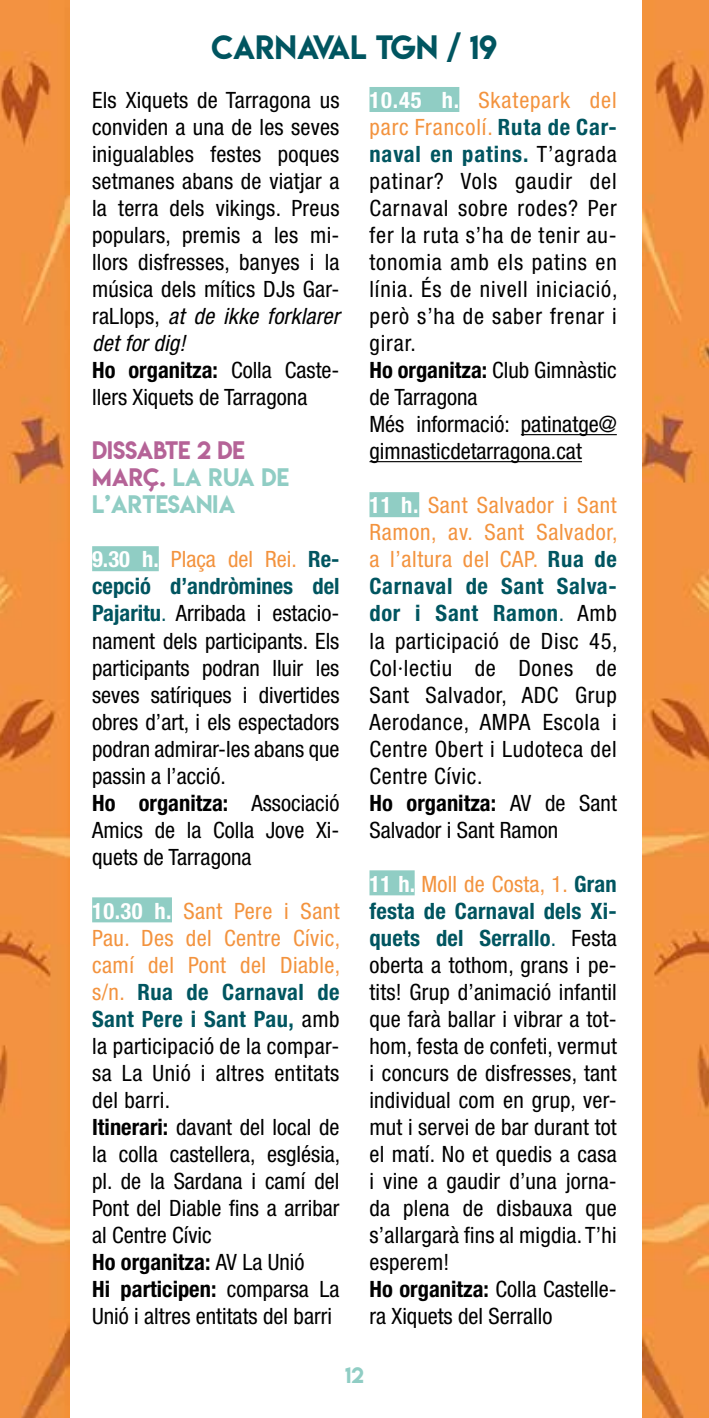
<style>
.page{position:relative;width:709px;height:1418px;background:#fff}
.page>*{position:absolute;margin:0;border:0;box-sizing:border-box;transform-origin:0 0}
.t1{font:30px "Lemon Milk";color:#005560}
.t2{font:condensed 22.5px/27px "Helvetica Neue LT Std";letter-spacing:.01em;color:#000}
.t3{font:condensed 22.5px/27px "Helvetica Neue LT Std";letter-spacing:.04em;color:#000}
.t4{font:condensed 22.5px/27px "Helvetica Neue LT Std";letter-spacing:.03em;color:#000}
.t5{font:22.5px/27px "Lemon Milk";color:#90cdc4}
.t6{font:20px "Lemon Milk";color:#90cdc4}
.s1{font-style:italic}
.s2{font-weight:700}
.s3{color:#b56397}
.s4{font-weight:700;color:#fff}
.s5{color:#f3933e}
.s6{font-weight:700;color:#005560}
.s7{color:#005560}
</style>
<div class="page">
<div style="left:92px;top:546px;width:67px;height:25px;background:#90cdc4"></div>
<div style="left:92px;top:897px;width:80px;height:25px;background:#90cdc4"></div>
<div style="left:369px;top:87px;width:90px;height:25px;background:#90cdc4"></div>
<hr style="left:521px;top:434px;width:96px;height:1px;background:#000">
<hr style="left:369px;top:461px;width:213px;height:1px;background:#000">
<div style="left:369px;top:492px;width:50px;height:25px;background:#90cdc4"></div>
<div style="left:369px;top:870px;width:45px;height:25px;background:#90cdc4"></div>
<img style="left:0;top:0;width:70px;height:1417px">
<img style="left:643px;top:0;width:65px;height:1417px">
<h1 class="t1" style="left:212px;top:26px;width:287px">CARNAVAL TGN / 19</h1>
<p class="t2" style="left:92px;top:87px;width:249px">Els Xiquets de Tarragona us conviden a una de les seves inigualables festes poques setmanes abans de viatjar a la terra dels vikings. Preus populars, premis a les mi&shy;llors disfresses, banyes i la música dels mítics DJs Gar&shy;raLlops, <span class="s1">at de ikke forklarer det for dig!<br></span><span class="s2">Ho organitza:</span> Colla Caste&shy;llers Xiquets de Tarragona</p>
<p class="t5" style="left:92px;top:437px;width:198px"><span class="s3">DISSABTE 2 DE<br>MARÇ.</span> LA RUA DE<br>L’ARTESANIA</p>
<p class="t2" style="left:92px;top:546px;width:249px"><span class="s4">9.30 h.</span> <span class="s5">Plaça del Rei.</span> <span class="s6">Re&shy;cepció d’andròmines del<br>Pajaritu</span><span class="s7">.</span> Arribada i estacio&shy;nament dels participants. Els participants podran lluir les seves satíriques i divertides obres d’art, i els espectadors podran admirar-les abans que passin a l’acció.<br><span class="s2">Ho organitza:</span> Associació<br>Amics de la Colla Jove Xi&shy;quets de Tarragona</p>
<p class="t2" style="left:92px;top:897px;width:250px"><span class="s4">10.30 h.</span> <span class="s5">Sant Pere i Sant<br>Pau. Des del Centre Cívic, camí del Pont del Diable, s/n.</span> <span class="s6">Rua de Carnaval de<br>Sant Pere i Sant Pau,</span> amb la participació de la compar&shy;sa La Unió i altres entitats del barri.<br><span class="s2">Itinerari:</span> davant del local de la colla castellera, església, pl. de la Sardana i camí del<br>Pont del Diable fins a arribar al Centre Cívic<br><span class="s2">Ho organitza:</span> AV La Unió<br><span class="s2">Hi participen:</span> comparsa La<br>Unió i altres entitats del barri</p>
<p class="t3" style="left:369px;top:87px;width:250px"><span class="s4">10.45 h.</span> <span class="s5">Skatepark del parc Francolí.</span> <span class="s6">Ruta de Car&shy;naval en patins.</span> T’agrada patinar? Vols gaudir del<br>Carnaval sobre rodes? Per fer la ruta s’ha de tenir au&shy;tonomia amb els patins en línia. És de nivell iniciació, però s’ha de saber frenar i girar.<br><span class="s2">Ho organitza:</span> Club Gimnàstic de Tarragona<br>Més informació: patinatge@ gimnasticdetarragona.cat</p>
<p class="t4" style="left:369px;top:492px;width:250px"><span class="s4">11 h.</span> <span class="s5">Sant Salvador i Sant<br>Ramon, av. Sant Salvador, a l’altura del CAP.</span> <span class="s6">Rua de<br>Carnaval de Sant Salva&shy;dor i Sant Ramon</span><span class="s7">.</span> Amb la participació de Disc 45,<br>Col·lectiu de Dones de<br>Sant Salvador, ADC Grup<br>Aerodance, AMPA Escola i<br>Centre Obert i Ludoteca del<br>Centre Cívic.<br><span class="s2">Ho organitza:</span> AV de Sant<br>Salvador i Sant Ramon</p>
<p class="t2" style="left:369px;top:870px;width:249px"><span class="s4">11 h.</span> <span class="s5">Moll de Costa, 1.</span> <span class="s6">Gran festa de Carnaval dels Xi&shy;quets del Serrallo</span><span class="s7">.</span> Festa oberta a tothom, grans i pe&shy;tits! Grup d’animació infantil que farà ballar i vibrar a tot&shy;hom, festa de confeti, vermut i concurs de disfresses, tant individual com en grup, ver&shy;mut i servei de bar durant tot el matí. No et quedis a casa i vine a gaudir d’una jorna&shy;da plena de disbauxa que s’allargarà fins al migdia. T’hi esperem!<br><span class="s2">Ho organitza:</span> Colla Castelle&shy;ra Xiquets del Serrallo</p>
<p class="t6" style="left:345px;top:1360px;width:20px">12</p>
</div>
